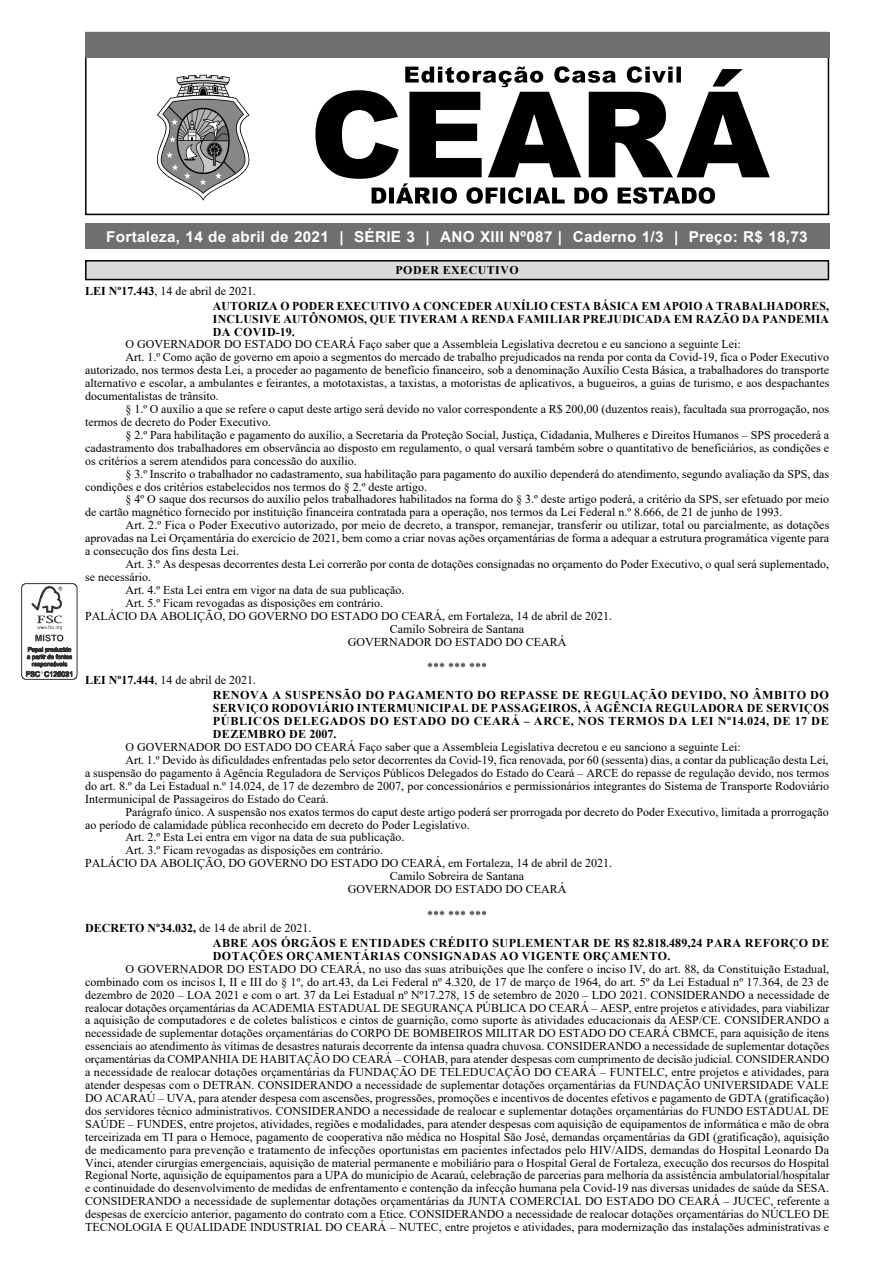
<style>
.page{position:relative;width:893px;height:1263px;background:#fff}
.page>*{position:absolute;margin:0;border:0;box-sizing:border-box;transform-origin:0 0}
.t1{font:700 15px "Arial";letter-spacing:.02em;color:#fff}
.t2{font:12px/12.9px "Times New Roman";color:#000;text-align:justify}
.t3{font:700 12px/15px "Times New Roman";letter-spacing:.035em;color:#000}
.t4{font:700 11.85px "Times New Roman";letter-spacing:.045em;color:#000}
.s1{font-weight:400}
</style>
<div class="page">
<svg style="left:157px;top:75px;width:92px;height:126px"></svg>
<svg style="left:315px;top:69px;width:455px;height:110px"></svg>
<svg style="left:405px;top:66px;width:276px;height:21px"></svg>
<svg style="left:372px;top:183px;width:343px;height:21px"></svg>
<div style="left:85px;top:32px;width:744px;height:183px;border:2px solid #000"></div>
<div style="left:85px;top:32px;width:744px;height:25px;background:#6f6f6f"></div>
<div style="left:85px;top:224px;width:744px;height:25px;background:#6f6f6f"></div>
<svg style="left:21px;top:583px;width:56px;height:97px"></svg>
<div style="left:86px;top:261px;width:742px;height:19px;background:#dadada"></div>
<div style="left:85px;top:260px;width:744px;height:20px;border:2px solid #000"></div>
<p class="t1" style="left:106px;top:226px;width:703px">Fortaleza, 14 de abril de 2021 | SÉRIE 3 | ANO XIII Nº087 | Caderno 1/3 | Preço: R$ 18,73</p>
<p class="t4" style="left:395px;top:262px;width:125px">PODER EXECUTIVO</p>
<p class="t3" style="left:213px;top:283px;width:618px;text-indent:-128px">LEI Nº17.443<span class="s1">, 14 de abril de 2021.<br></span>AUTORIZA O PODER EXECUTIVO A CONCEDER AUXÍLIO CESTA BÁSICA EM APOIO A TRABALHADORES,</p>
<p class="t3" style="left:213px;top:312px;width:618px;line-height:12.9px">INCLUSIVE AUTÔNOMOS, QUE TIVERAM A RENDA FAMILIAR PREJUDICADA EM RAZÃO DA PANDEMIA<br>DA COVID-19.</p>
<p class="t2" style="left:126px;top:338px;width:617px">O GOVERNADOR DO ESTADO DO CEARÁ Faço saber que a Assembleia Legislativa decretou e eu sanciono a seguinte Lei:</p>
<p class="t2" style="left:126px;top:351px;width:705px">Art. 1.º Como ação de governo em apoio a segmentos do mercado de trabalho prejudicados na renda por conta da Covid-19, fica o Poder Executivo</p>
<p class="t2" style="left:85px;top:363px;width:746px">autorizado, nos termos desta Lei, a proceder ao pagamento de benefício financeiro, sob a denominação Auxílio Cesta Básica, a trabalhadores do transporte</p>
<p class="t2" style="left:85px;top:376px;width:746px">alternativo e escolar, a ambulantes e feirantes, a mototaxistas, a taxistas, a motoristas de aplicativos, a bugueiros, a guias de turismo, e aos despachantes</p>
<p class="t2" style="left:85px;top:389px;width:135px">documentalistas de trânsito.</p>
<p class="t2" style="left:126px;top:402px;width:705px">§ 1.º O auxílio a que se refere o caput deste artigo será devido no valor correspondente a R$ 200,00 (duzentos reais), facultada sua prorrogação, nos</p>
<p class="t2" style="left:85px;top:415px;width:187px">termos de decreto do Poder Executivo.</p>
<p class="t2" style="left:126px;top:428px;width:705px">§ 2.º Para habilitação e pagamento do auxílio, a Secretaria da Proteção Social, Justiça, Cidadania, Mulheres e Direitos Humanos – SPS procederá a</p>
<p class="t2" style="left:85px;top:441px;width:746px">cadastramento dos trabalhadores em observância ao disposto em regulamento, o qual versará também sobre o quantitativo de beneficiários, as condições e</p>
<p class="t2" style="left:85px;top:454px;width:273px">os critérios a serem atendidos para concessão do auxílio.</p>
<p class="t2" style="left:126px;top:467px;width:705px">§ 3.º Inscrito o trabalhador no cadastramento, sua habilitação para pagamento do auxílio dependerá do atendimento, segundo avaliação da SPS, das</p>
<p class="t2" style="left:85px;top:480px;width:344px">condições e dos critérios estabelecidos nos termos do § 2.º deste artigo.</p>
<p class="t2" style="left:126px;top:493px;width:705px">§ 4º O saque dos recursos do auxílio pelos trabalhadores habilitados na forma do § 3.º deste artigo poderá, a critério da SPS, ser efetuado por meio</p>
<p class="t2" style="left:85px;top:505px;width:699px">de cartão magnético fornecido por instituição financeira contratada para a operação, nos termos da Lei Federal n.º 8.666, de 21 de junho de 1993.</p>
<p class="t2" style="left:126px;top:518px;width:705px">Art. 2.º Fica o Poder Executivo autorizado, por meio de decreto, a transpor, remanejar, transferir ou utilizar, total ou parcialmente, as dotações</p>
<p class="t2" style="left:85px;top:531px;width:746px">aprovadas na Lei Orçamentária do exercício de 2021, bem como a criar novas ações orçamentárias de forma a adequar a estrutura programática vigente para</p>
<p class="t2" style="left:85px;top:544px;width:155px">a consecução dos fins desta Lei.</p>
<p class="t2" style="left:126px;top:557px;width:705px">Art. 3.º As despesas decorrentes desta Lei correrão por conta de dotações consignadas no orçamento do Poder Executivo, o qual será suplementado,</p>
<p class="t2" style="left:85px;top:570px;width:67px">se necessário.</p>
<p class="t2" style="left:126px;top:583px;width:280px">Art. 4.º Esta Lei entra em vigor na data de sua publicação.</p>
<p class="t2" style="left:126px;top:596px;width:259px">Art. 5.º Ficam revogadas as disposições em contrário.</p>
<p class="t2" style="left:85px;top:609px;width:528px">PALÁCIO DA ABOLIÇÃO, DO GOVERNO DO ESTADO DO CEARÁ, em Fortaleza, 14 de abril de 2021.</p>
<p class="t2" style="left:390px;top:622px;width:136px">Camilo Sobreira de Santana</p>
<p class="t2" style="left:348px;top:635px;width:220px">GOVERNADOR DO ESTADO DO CEARÁ</p>
<p class="t2" style="left:427px;top:660px;width:61px">*** *** ***</p>
<p class="t3" style="left:213px;top:672px;width:618px;text-indent:-128px">LEI Nº17.444<span class="s1">, 14 de abril de 2021.<br></span>RENOVA A SUSPENSÃO DO PAGAMENTO DO REPASSE DE REGULAÇÃO DEVIDO, NO ÂMBITO DO</p>
<p class="t3" style="left:213px;top:701px;width:618px;line-height:12.9px;text-align:justify">SERVIÇO RODOVIÁRIO INTERMUNICIPAL DE PASSAGEIROS, À AGÊNCIA REGULADORA DE SERVIÇOS PÚBLICOS DELEGADOS DO ESTADO DO CEARÁ – ARCE, NOS TERMOS DA LEI Nº14.024, DE 17 DE DEZEMBRO DE 2007.</p>
<p class="t2" style="left:126px;top:740px;width:617px">O GOVERNADOR DO ESTADO DO CEARÁ Faço saber que a Assembleia Legislativa decretou e eu sanciono a seguinte Lei:</p>
<p class="t2" style="left:126px;top:753px;width:705px">Art. 1.º Devido às dificuldades enfrentadas pelo setor decorrentes da Covid-19, fica renovada, por 60 (sessenta) dias, a contar da publicação desta Lei,</p>
<p class="t2" style="left:85px;top:766px;width:746px">a suspensão do pagamento à Agência Reguladora de Serviços Públicos Delegados do Estado do Ceará – ARCE do repasse de regulação devido, nos termos</p>
<p class="t2" style="left:85px;top:779px;width:746px">do art. 8.º da Lei Estadual n.º 14.024, de 17 de dezembro de 2007, por concessionários e permissionários integrantes do Sistema de Transporte Rodoviário</p>
<p class="t2" style="left:85px;top:792px;width:245px">Intermunicipal de Passageiros do Estado do Ceará.</p>
<p class="t2" style="left:126px;top:805px;width:705px">Parágrafo único. A suspensão nos exatos termos do caput deste artigo poderá ser prorrogada por decreto do Poder Executivo, limitada a prorrogação</p>
<p class="t2" style="left:85px;top:818px;width:386px">ao período de calamidade pública reconhecido em decreto do Poder Legislativo.</p>
<p class="t2" style="left:126px;top:831px;width:280px">Art. 2.º Esta Lei entra em vigor na data de sua publicação.</p>
<p class="t2" style="left:126px;top:843px;width:259px">Art. 3.º Ficam revogadas as disposições em contrário.</p>
<p class="t2" style="left:85px;top:856px;width:528px">PALÁCIO DA ABOLIÇÃO, DO GOVERNO DO ESTADO DO CEARÁ, em Fortaleza, 14 de abril de 2021.</p>
<p class="t2" style="left:390px;top:869px;width:136px">Camilo Sobreira de Santana</p>
<p class="t2" style="left:348px;top:882px;width:220px">GOVERNADOR DO ESTADO DO CEARÁ</p>
<p class="t2" style="left:427px;top:908px;width:61px">*** *** ***</p>
<p class="t3" style="left:213px;top:920px;width:618px;text-indent:-128px">DECRETO Nº34.032, <span class="s1">de 14 de abril de 2021.<br></span>ABRE AOS ÓRGÃOS E ENTIDADES CRÉDITO SUPLEMENTAR DE R$ 82.818.489,24 PARA REFORÇO DE</p>
<p class="t3" style="left:213px;top:948px;width:459px">DOTAÇÕES ORÇAMENTÁRIAS CONSIGNADAS AO VIGENTE ORÇAMENTO.</p>
<p class="t2" style="left:85px;top:962px;width:746px;text-indent:40px">O GOVERNADOR DO ESTADO DO CEARÁ, no uso das suas atribuições que lhe confere o inciso IV, do art. 88, da Constituição Estadual, combinado com os incisos I, II e III do § 1º, do art.43, da Lei Federal nº 4.320, de 17 de março de 1964, do art. 5º da Lei Estadual nº 17.364, de 23 de dezembro de 2020 – LOA 2021 e com o art. 37 da Lei Estadual nº Nº17.278, 15 de setembro de 2020 – LDO 2021. CONSIDERANDO a necessidade de realocar dotações orçamentárias da ACADEMIA ESTADUAL DE SEGURANÇA PÚBLICA DO CEARÁ – AESP, entre projetos e atividades, para viabilizar a aquisição de computadores e de coletes balísticos e cintos de guarnição, como suporte às atividades educacionais da AESP/CE. CONSIDERANDO a necessidade de suplementar dotações orçamentárias do CORPO DE BOMBEIROS MILITAR DO ESTADO DO CEARÁ CBMCE, para aquisição de itens essenciais ao atendimento às vítimas de desastres naturais decorrente da intensa quadra chuvosa. CONSIDERANDO a necessidade de suplementar dotações orçamentárias da COMPANHIA DE HABITAÇÃO DO CEARÁ – COHAB, para atender despesas com cumprimento de decisão judicial. CONSIDERANDO a necessidade de realocar dotações orçamentárias da FUNDAÇÃO DE TELEDUCAÇÃO DO CEARÁ – FUNTELC, entre projetos e atividades, para atender despesas com o DETRAN. CONSIDERANDO a necessidade de suplementar dotações orçamentárias da FUNDAÇÃO UNIVERSIDADE VALE DO ACARAÚ – UVA, para atender despesa com ascensões, progressões, promoções e incentivos de docentes efetivos e pagamento de GDTA (gratificação) dos servidores técnico administrativos. CONSIDERANDO a necessidade de realocar e suplementar dotações orçamentárias do FUNDO ESTADUAL DE SAÚDE – FUNDES, entre projetos, atividades, regiões e modalidades, para atender despesas com aquisição de equipamentos de informática e mão de obra terceirizada em TI para o Hemoce, pagamento de cooperativa não médica no Hospital São José, demandas orçamentárias da GDI (gratificação), aquisição de medicamento para prevenção e tratamento de infecções oportunistas em pacientes infectados pelo HIV/AIDS, demandas do Hospital Leonardo Da Vinci, atender cirurgias emergenciais, aquisição de material permanente e mobiliário para o Hospital Geral de Fortaleza, execução dos recursos do Hospital Regional Norte, aquisição de equipamentos para a UPA do município de Acaraú, celebração de parcerias para melhoria da assistência ambulatorial/hospitalar e continuidade do desenvolvimento de medidas de enfrentamento e contenção da infecção humana pela Covid-19 nas diversas unidades de saúde da SESA.<br>CONSIDERANDO a necessidade de suplementar dotações orçamentárias da JUNTA COMERCIAL DO ESTADO DO CEARÁ – JUCEC, referente a despesas de exercício anterior, pagamento do contrato com a Etice. CONSIDERANDO a necessidade de realocar dotações orçamentárias do NÚCLEO DE TECNOLOGIA E QUALIDADE INDUSTRIAL DO CEARÁ – NUTEC, entre projetos e atividades, para modernização das instalações administrativas e</p>
</div>
